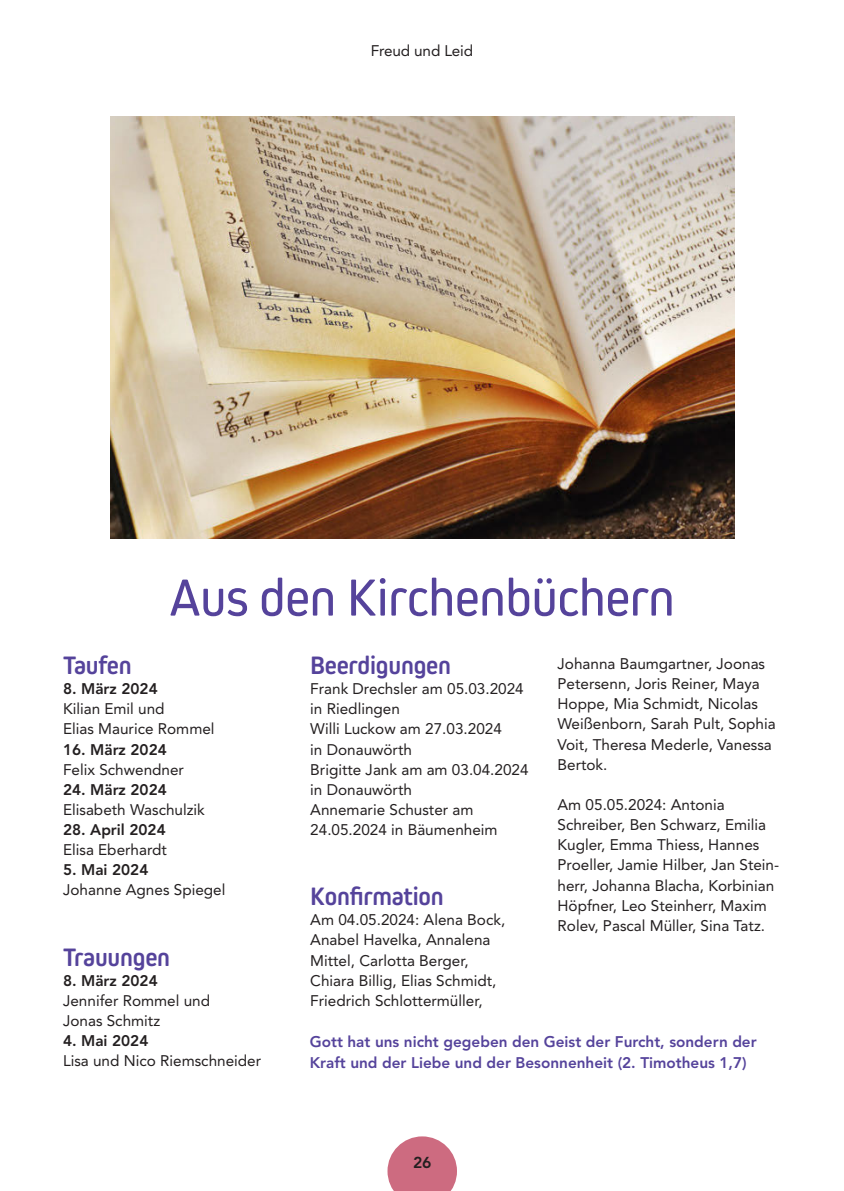
<style>
.page{position:relative;width:844px;height:1191px;background:#fff}
.page>*{position:absolute;margin:0;border:0;box-sizing:border-box;transform-origin:0 0}
.t1{font:54.25px "Kiro";letter-spacing:-.01em;color:#55439b}
.t2{font:700 26.25px "Kiro";letter-spacing:-.01em;color:#55439b}
.t3{font:800 15.75px "Avenir LT Std";color:#231f20}
.t4{font:15.4px/20.1px "Avenir LT Std";color:#231f20}
.t5{font:800 15.4px/20.1px "Avenir LT Std";color:#55439b}
.t6{font:800 15.4px "Avenir LT Std";color:#231f20}
</style>
<div class="page">
<svg style="left:387px;top:1136px;width:70px;height:55px"></svg>
<img style="left:110px;top:117px;width:624px;height:421px">
<p class="t4" style="left:371px;top:40px;width:104px">Freud und Leid</p>
<h1 class="t1" style="left:169px;top:566px;width:507px">Aus den Kirchenbüchern</h1>
<h2 class="t2" style="left:63px;top:650px;width:70px">Taufen</h2>
<p class="t6" style="left:63px;top:679px;width:96px">8. März 2024</p>
<p class="t4" style="left:63px;top:699px;width:153px">Kilian Emil und<br>Elias Maurice Rommel</p>
<p class="t6" style="left:63px;top:740px;width:105px">16. März 2024</p>
<p class="t4" style="left:63px;top:759px;width:122px">Felix Schwendner</p>
<p class="t6" style="left:63px;top:780px;width:105px">24. März 2024</p>
<p class="t4" style="left:63px;top:799px;width:143px">Elisabeth Waschulzik</p>
<p class="t6" style="left:63px;top:820px;width:104px">28. April 2024</p>
<p class="t4" style="left:63px;top:840px;width:105px">Elisa Eberhardt</p>
<p class="t6" style="left:63px;top:861px;width:87px">5. Mai 2024</p>
<p class="t4" style="left:63px;top:880px;width:164px">Johanne Agnes Spiegel</p>
<h2 class="t2" style="left:63px;top:941px;width:108px">Trauungen</h2>
<p class="t6" style="left:63px;top:971px;width:96px">8. März 2024</p>
<p class="t4" style="left:63px;top:990px;width:148px">Jennifer Rommel und<br>Jonas Schmitz</p>
<p class="t6" style="left:63px;top:1031px;width:87px">4. Mai 2024</p>
<p class="t4" style="left:63px;top:1050px;width:199px">Lisa und Nico Riemschneider</p>
<h2 class="t2" style="left:310px;top:650px;width:142px">Beerdigungen</h2>
<p class="t4" style="left:310px;top:679px;width:220px">Frank Drechsler am 05.03.2024 in Riedlingen<br>Willi Luckow am 27.03.2024<br>in Donauwörth<br>Brigitte Jank am am 03.04.2024 in Donauwörth<br>Annemarie Schuster am<br>24.05.2024 in Bäumenheim</p>
<h2 class="t2" style="left:310px;top:881px;width:135px">Konfirmation</h2>
<p class="t4" style="left:310px;top:910px;width:196px">Am 04.05.2024: Alena Bock,<br>Anabel Havelka, Annalena<br>Mittel, Carlotta Berger,<br>Chiara Billig, Elias Schmidt,<br>Friedrich Schlottermüller,</p>
<p class="t4" style="left:557px;top:654px;width:220px">Johanna Baumgartner, Joonas<br>Petersenn, Joris Reiner, Maya<br>Hoppe, Mia Schmidt, Nicolas<br>Weißenborn, Sarah Pult, Sophia<br>Voit, Theresa Mederle, Vanessa<br>Bertok.</p>
<p class="t4" style="left:557px;top:794px;width:223px">Am 05.05.2024: Antonia<br>Schreiber, Ben Schwarz, Emilia<br>Kugler, Emma Thiess, Hannes<br>Proeller, Jamie Hilber, Jan Stein&shy;herr, Johanna Blacha, Korbinian<br>Höpfner, Leo Steinherr, Maxim<br>Rolev, Pascal Müller, Sina Tatz.</p>
<p class="t5" style="left:310px;top:1032px;width:448px">Gott hat uns nicht gegeben den Geist der Furcht, sondern der<br>Kraft und der Liebe und der Besonnenheit (2. Timotheus 1,7)</p>
<p class="t3" style="left:413px;top:1153px;width:20px">26</p>
</div>
